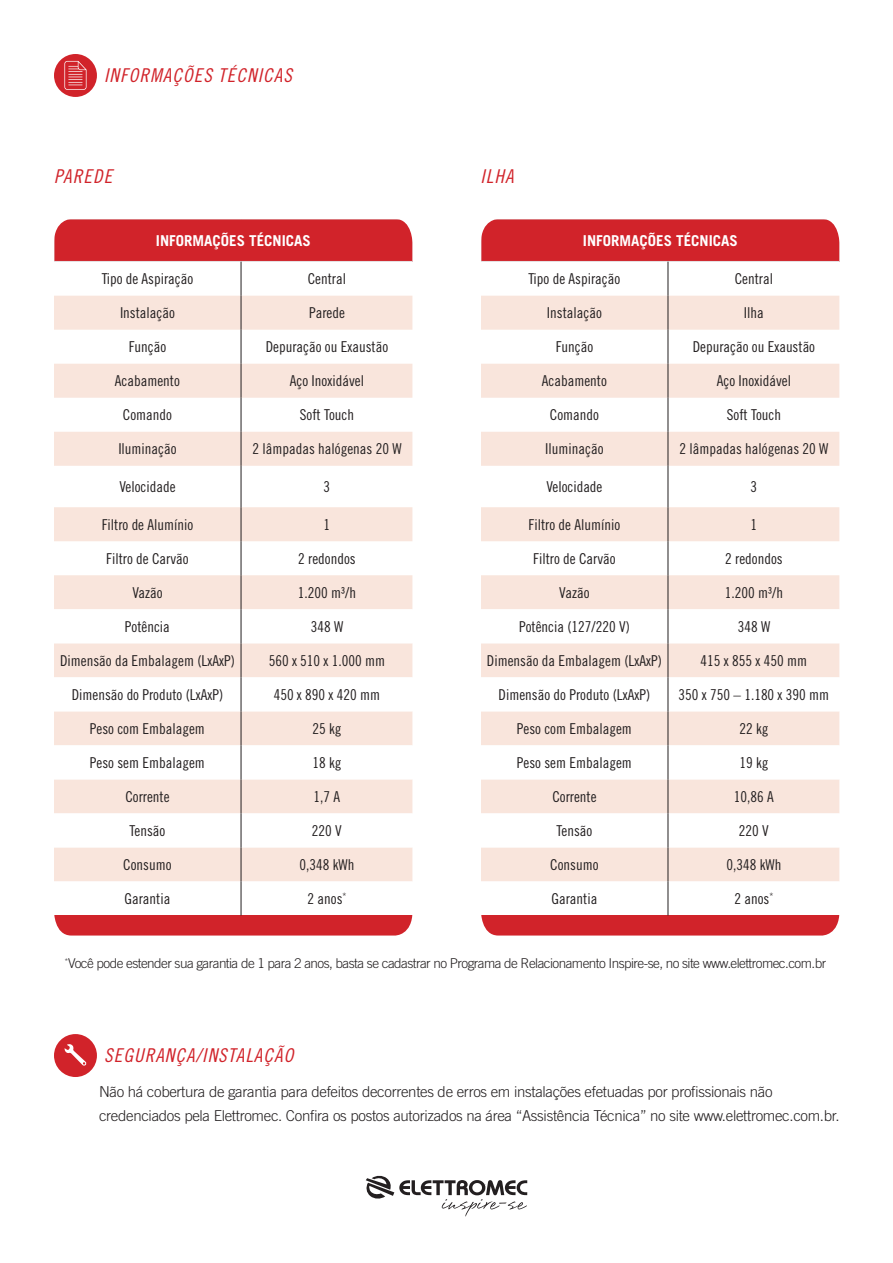
<style>
.page{position:relative;width:893px;height:1263px;background:#fff}
.page>*{position:absolute;margin:0;border:0;box-sizing:border-box;transform-origin:0 0}
.t1{font:19.05px "Trade Gothic LT Std Cn 18 Obl";letter-spacing:.06em;color:#d1232a}
.t2{font:15px "Trade Gothic LT Std Cn 18";color:#231f20}
.Paragraph_Style_3{font:300 15px/24px "Trade Gothic LT Std";letter-spacing:-.02em;color:#231f20}
.t3{font:700 15px "Trade Gothic LT Std";color:#fff}
.Paragraph_Style_3-2{font:300 13.5px "Trade Gothic LT Std";letter-spacing:-.04em;color:#231f20}
</style>
<div class="page">
<svg style="left:365px;top:1175px;width:162px;height:41px"></svg>
<div style="left:54px;top:54px;width:43px;height:43px;background:#d1232a;border-radius:50%"></div>
<svg style="left:64px;top:61px;width:23px;height:29px"></svg>
<div style="left:54px;top:1034px;width:43px;height:43px;background:#d1232a;border-radius:50%"></div>
<svg style="left:64px;top:1044px;width:23px;height:22px"></svg>
<div style="left:54px;top:219px;width:358px;height:42px;background:#d1232a"></div>
<svg style="left:54px;top:296px;width:358px;height:313px;fill:#f9e5dc"></svg>
<svg style="left:54px;top:609px;width:358px;height:306px"></svg>
<div style="left:54px;top:915px;width:358px;height:20px;background:#d1232a"></div>
<hr style="left:54px;top:219px;width:187px;height:1px;background:#e6e7e9">
<hr style="left:54px;top:219px;width:1px;height:42px;background:#e6e7e9">
<hr style="left:241px;top:219px;width:171px;height:1px;background:#e6e7e9">
<hr style="left:54px;top:261px;width:187px;height:1px;background:#e6e7e9">
<hr style="left:241px;top:261px;width:171px;height:1px;background:#e6e7e9">
<hr style="left:241px;top:262px;width:1px;height:34px;background:#231f20">
<hr style="left:241px;top:296px;width:1px;height:34px;background:#231f20">
<hr style="left:241px;top:330px;width:1px;height:34px;background:#231f20">
<hr style="left:241px;top:364px;width:1px;height:34px;background:#231f20">
<hr style="left:241px;top:398px;width:1px;height:34px;background:#231f20">
<hr style="left:241px;top:432px;width:1px;height:34px;background:#231f20">
<hr style="left:241px;top:466px;width:1px;height:41px;background:#231f20">
<hr style="left:241px;top:507px;width:1px;height:34px;background:#231f20">
<hr style="left:241px;top:541px;width:1px;height:34px;background:#231f20">
<hr style="left:241px;top:575px;width:1px;height:34px;background:#231f20">
<hr style="left:241px;top:609px;width:1px;height:34px;background:#231f20">
<hr style="left:241px;top:643px;width:1px;height:34px;background:#231f20">
<hr style="left:241px;top:677px;width:1px;height:34px;background:#231f20">
<hr style="left:241px;top:711px;width:1px;height:34px;background:#231f20">
<hr style="left:241px;top:745px;width:1px;height:34px;background:#231f20">
<hr style="left:241px;top:779px;width:1px;height:34px;background:#231f20">
<hr style="left:241px;top:813px;width:1px;height:34px;background:#231f20">
<hr style="left:241px;top:847px;width:1px;height:34px;background:#231f20">
<hr style="left:241px;top:881px;width:1px;height:34px;background:#231f20">
<div style="left:481px;top:219px;width:358px;height:42px;background:#d1232a"></div>
<svg style="left:481px;top:296px;width:358px;height:313px;fill:#f9e5dc"></svg>
<svg style="left:481px;top:609px;width:358px;height:306px"></svg>
<div style="left:481px;top:915px;width:358px;height:20px;background:#d1232a"></div>
<hr style="left:481px;top:219px;width:187px;height:1px;background:#e6e7e9">
<hr style="left:481px;top:219px;width:1px;height:42px;background:#e6e7e9">
<hr style="left:668px;top:219px;width:171px;height:1px;background:#e6e7e9">
<hr style="left:481px;top:261px;width:187px;height:1px;background:#e6e7e9">
<hr style="left:668px;top:261px;width:171px;height:1px;background:#e6e7e9">
<hr style="left:668px;top:262px;width:1px;height:34px;background:#231f20">
<hr style="left:668px;top:296px;width:1px;height:34px;background:#231f20">
<hr style="left:668px;top:330px;width:1px;height:34px;background:#231f20">
<hr style="left:668px;top:364px;width:1px;height:34px;background:#231f20">
<hr style="left:668px;top:398px;width:1px;height:34px;background:#231f20">
<hr style="left:668px;top:432px;width:1px;height:34px;background:#231f20">
<hr style="left:668px;top:466px;width:1px;height:41px;background:#231f20">
<hr style="left:668px;top:507px;width:1px;height:34px;background:#231f20">
<hr style="left:668px;top:541px;width:1px;height:34px;background:#231f20">
<hr style="left:668px;top:575px;width:1px;height:34px;background:#231f20">
<hr style="left:668px;top:609px;width:1px;height:34px;background:#231f20">
<hr style="left:668px;top:643px;width:1px;height:34px;background:#231f20">
<hr style="left:668px;top:677px;width:1px;height:34px;background:#231f20">
<hr style="left:668px;top:711px;width:1px;height:34px;background:#231f20">
<hr style="left:668px;top:745px;width:1px;height:34px;background:#231f20">
<hr style="left:668px;top:779px;width:1px;height:34px;background:#231f20">
<hr style="left:668px;top:813px;width:1px;height:34px;background:#231f20">
<hr style="left:668px;top:847px;width:1px;height:34px;background:#231f20">
<hr style="left:668px;top:881px;width:1px;height:34px;background:#231f20">
<p class="t1" style="left:104px;top:64px;width:189px">INFORMAÇÕES TÉCNICAS</p>
<p class="t1" style="left:54px;top:165px;width:60px">PAREDE</p>
<p class="t1" style="left:480px;top:165px;width:35px">ILHA</p>
<p class="t3" style="left:156px;top:231px;width:157px">INFORMAÇÕES TÉCNICAS</p>
<p class="t2" style="left:102px;top:270px;width:93px">Tipo de Aspiração</p>
<p class="t2" style="left:308px;top:270px;width:40px">Central</p>
<p class="t2" style="left:120px;top:304px;width:56px">Instalação</p>
<p class="t2" style="left:309px;top:304px;width:37px">Parede</p>
<p class="t2" style="left:129px;top:338px;width:39px">Função</p>
<p class="t2" style="left:266px;top:338px;width:124px">Depuração ou Exaustão</p>
<p class="t2" style="left:115px;top:372px;width:66px">Acabamento</p>
<p class="t2" style="left:290px;top:372px;width:76px">Aço Inoxidável</p>
<p class="t2" style="left:123px;top:406px;width:51px">Comando</p>
<p class="t2" style="left:300px;top:406px;width:56px">Soft Touch</p>
<p class="t2" style="left:118px;top:440px;width:60px">Iluminação</p>
<p class="t2" style="left:252px;top:440px;width:151px">2 lâmpadas halógenas 20 W</p>
<p class="t2" style="left:119px;top:478px;width:58px">Velocidade</p>
<p class="t2" style="left:324px;top:478px;width:8px">3</p>
<p class="t2" style="left:102px;top:515px;width:93px">Filtro de Alumínio</p>
<p class="t2" style="left:324px;top:515px;width:8px">1</p>
<p class="t2" style="left:106px;top:549px;width:84px">Filtro de Carvão</p>
<p class="t2" style="left:298px;top:549px;width:59px">2 redondos</p>
<p class="t2" style="left:132px;top:583px;width:32px">Vazão</p>
<p class="t2" style="left:298px;top:583px;width:60px">1.200 m³/h</p>
<p class="t2" style="left:125px;top:617px;width:46px">Potência</p>
<p class="t2" style="left:311px;top:617px;width:34px">348 W</p>
<p class="t2" style="left:60px;top:651px;width:176px">Dimensão da Embalagem (LxAxP)</p>
<p class="t2" style="left:269px;top:651px;width:118px">560 x 510 x 1.000 mm</p>
<p class="t2" style="left:72px;top:685px;width:153px">Dimensão do Produto (LxAxP)</p>
<p class="t2" style="left:274px;top:685px;width:108px">450 x 890 x 420 mm</p>
<p class="t2" style="left:90px;top:719px;width:116px">Peso com Embalagem</p>
<p class="t2" style="left:312px;top:719px;width:31px">25 kg</p>
<p class="t2" style="left:90px;top:753px;width:116px">Peso sem Embalagem</p>
<p class="t2" style="left:312px;top:753px;width:31px">18 kg</p>
<p class="t2" style="left:125px;top:787px;width:46px">Corrente</p>
<p class="t2" style="left:314px;top:787px;width:28px">1,7 A</p>
<p class="t2" style="left:130px;top:821px;width:37px">Tensão</p>
<p class="t2" style="left:312px;top:821px;width:31px">220 V</p>
<p class="t2" style="left:123px;top:856px;width:50px">Consumo</p>
<p class="t2" style="left:299px;top:856px;width:56px">0,348 kWh</p>
<p class="t2" style="left:125px;top:890px;width:47px">Garantia</p>
<p class="t2" style="left:308px;top:890px;width:40px">2 anos<sup>*</sup></p>
<p class="t3" style="left:583px;top:231px;width:157px">INFORMAÇÕES TÉCNICAS</p>
<p class="t2" style="left:529px;top:270px;width:93px">Tipo de Aspiração</p>
<p class="t2" style="left:735px;top:270px;width:40px">Central</p>
<p class="t2" style="left:547px;top:304px;width:56px">Instalação</p>
<p class="t2" style="left:744px;top:304px;width:21px">Ilha</p>
<p class="t2" style="left:556px;top:338px;width:39px">Função</p>
<p class="t2" style="left:693px;top:338px;width:124px">Depuração ou Exaustão</p>
<p class="t2" style="left:542px;top:372px;width:66px">Acabamento</p>
<p class="t2" style="left:717px;top:372px;width:76px">Aço Inoxidável</p>
<p class="t2" style="left:550px;top:406px;width:51px">Comando</p>
<p class="t2" style="left:727px;top:406px;width:56px">Soft Touch</p>
<p class="t2" style="left:545px;top:440px;width:60px">Iluminação</p>
<p class="t2" style="left:679px;top:440px;width:151px">2 lâmpadas halógenas 20 W</p>
<p class="t2" style="left:546px;top:478px;width:58px">Velocidade</p>
<p class="t2" style="left:751px;top:478px;width:8px">3</p>
<p class="t2" style="left:529px;top:515px;width:93px">Filtro de Alumínio</p>
<p class="t2" style="left:751px;top:515px;width:8px">1</p>
<p class="t2" style="left:533px;top:549px;width:84px">Filtro de Carvão</p>
<p class="t2" style="left:725px;top:549px;width:59px">2 redondos</p>
<p class="t2" style="left:559px;top:583px;width:32px">Vazão</p>
<p class="t2" style="left:725px;top:583px;width:60px">1.200 m³/h</p>
<p class="t2" style="left:519px;top:617px;width:112px">Potência (127/220 V)</p>
<p class="t2" style="left:738px;top:617px;width:34px">348 W</p>
<p class="t2" style="left:487px;top:651px;width:176px">Dimensão da Embalagem (LxAxP)</p>
<p class="t2" style="left:701px;top:651px;width:108px">415 x 855 x 450 mm</p>
<p class="t2" style="left:499px;top:685px;width:153px">Dimensão do Produto (LxAxP)</p>
<p class="t2" style="left:679px;top:685px;width:152px">350 x 750 – 1.180 x 390 mm</p>
<p class="t2" style="left:517px;top:719px;width:116px">Peso com Embalagem</p>
<p class="t2" style="left:739px;top:719px;width:31px">22 kg</p>
<p class="t2" style="left:517px;top:753px;width:116px">Peso sem Embalagem</p>
<p class="t2" style="left:739px;top:753px;width:31px">19 kg</p>
<p class="t2" style="left:552px;top:787px;width:46px">Corrente</p>
<p class="t2" style="left:734px;top:787px;width:41px">10,86 A</p>
<p class="t2" style="left:556px;top:821px;width:37px">Tensão</p>
<p class="t2" style="left:739px;top:821px;width:31px">220 V</p>
<p class="t2" style="left:550px;top:856px;width:50px">Consumo</p>
<p class="t2" style="left:726px;top:856px;width:56px">0,348 kWh</p>
<p class="t2" style="left:551px;top:890px;width:47px">Garantia</p>
<p class="t2" style="left:734px;top:890px;width:40px">2 anos<sup>*</sup></p>
<p class="Paragraph_Style_3-2" style="left:64px;top:955px;width:763px"><sup>*</sup>Você pode estender sua garantia de 1 para 2 anos, basta se cadastrar no Programa de Relacionamento Inspire-se, no site www.elettromec.com.br</p>
<p class="t1" style="left:104px;top:1044px;width:191px">SEGURANÇA/INSTALAÇÃO</p>
<p class="Paragraph_Style_3" style="left:99px;top:1079px;width:742px">Não há cobertura de garantia para defeitos decorrentes de erros em instalações efetuadas por profissionais não credenciados pela Elettromec. Confira os postos autorizados na área “Assistência Técnica” no site www.elettromec.com.br.</p>
</div>
